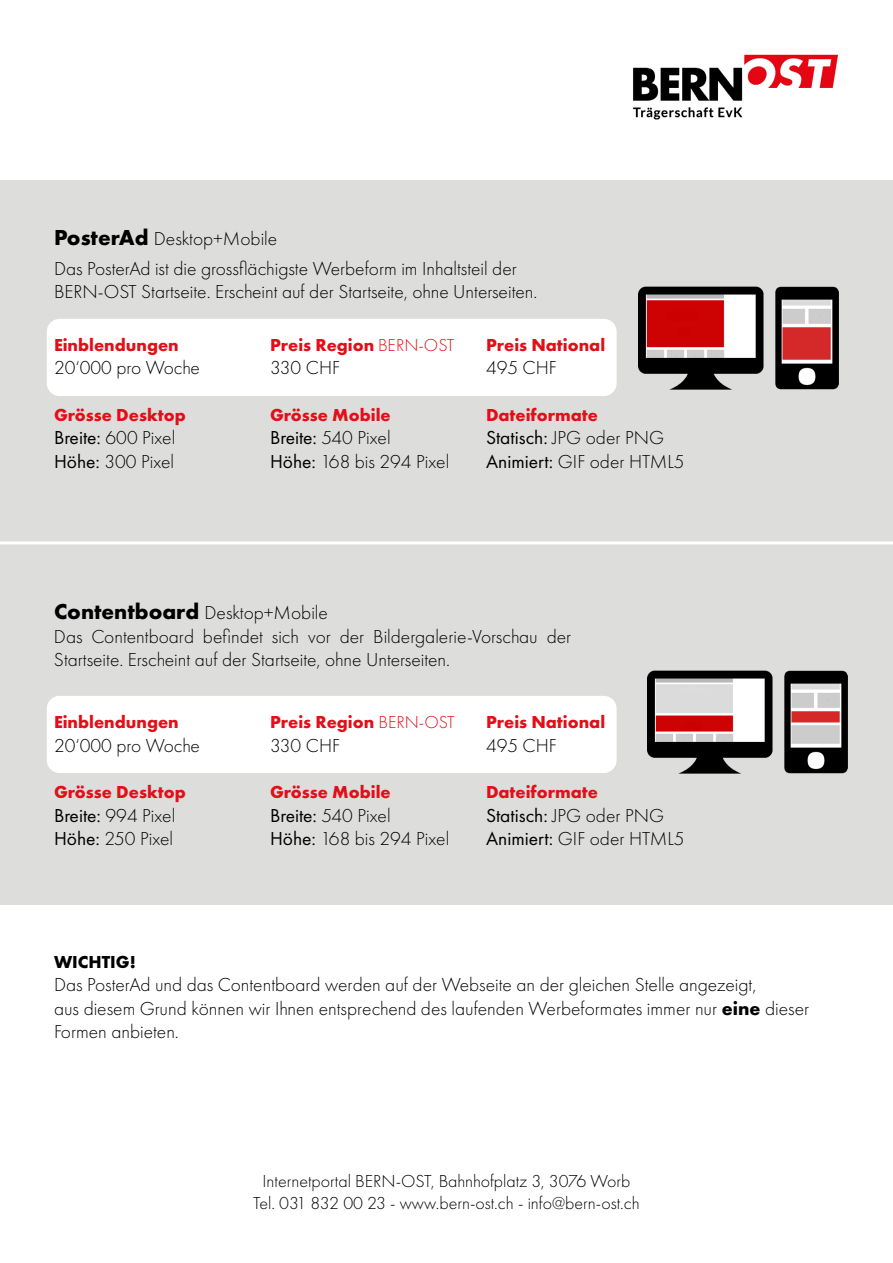
<style>
.page{position:relative;width:893px;height:1263px;background:#fff}
.page>*{position:absolute;margin:0;border:0;box-sizing:border-box;transform-origin:0 0}
.t1{font:300 19.5px/23.4px "Futura PT";color:#000}
.t2{font:700 18px "Futura PT";color:#e30f18}
.t3{font:300 18px/21.6px "Futura PT";color:#000;text-align:center}
.t4{font:700 18px "Futura PT";color:#000}
.s1{font-weight:700;font-size:22.5px}
.s2{font-weight:300}
.s3{font-weight:400}
.s4{font-weight:700}
</style>
<div class="page">
<img style="left:632px;top:54px;width:206px;height:66px">
<div style="left:0;top:180px;width:893px;height:725px;background:#dddddc"></div>
<div style="left:47px;top:696px;width:570px;height:77px;background:#fff;border-radius:13px"></div>
<div style="left:47px;top:319px;width:570px;height:77px;background:#fff;border-radius:13px"></div>
<img style="left:638px;top:287px;width:201px;height:102px">
<img style="left:647px;top:670px;width:201px;height:103px">
<hr style="left:0;top:541px;width:893px;height:3px;background:#fff">
<p class="t1" style="left:54px;top:224px;width:464px;line-height:30px"><span class="s1">PosterAd</span> Desktop+Mobile<br>Das PosterAd ist die grossflächigste Werbeform im Inhaltsteil der</p>
<p class="t1" style="left:54px;top:280px;width:485px">BERN-OST Startseite. Erscheint auf der Startseite, ohne Unterseiten.</p>
<p class="t2" style="left:54px;top:333px;width:126px">Einblendungen</p>
<p class="t2" style="left:270px;top:333px;width:186px">Preis Region <span class="s2">BERN-OST</span></p>
<p class="t2" style="left:486px;top:333px;width:121px">Preis National</p>
<p class="t1" style="left:54px;top:356px;width:148px">20‘000 pro Woche</p>
<p class="t1" style="left:270px;top:356px;width:72px">330 CHF</p>
<p class="t1" style="left:486px;top:356px;width:72px">495 CHF</p>
<p class="t2" style="left:54px;top:403px;width:133px">Grösse Desktop</p>
<p class="t2" style="left:270px;top:403px;width:122px">Grösse Mobile</p>
<p class="t2" style="left:486px;top:403px;width:113px">Dateiformate</p>
<p class="t1" style="left:54px;top:426px;width:123px"><span class="s3">Breite:</span> 600 Pixel</p>
<p class="t1" style="left:270px;top:426px;width:122px"><span class="s3">Breite:</span> 540 Pixel</p>
<p class="t1" style="left:486px;top:426px;width:180px"><span class="s3">Statisch:</span> JPG oder PNG</p>
<p class="t1" style="left:54px;top:449px;width:122px"><span class="s3">Höhe:</span> 300 Pixel</p>
<p class="t1" style="left:270px;top:449px;width:181px"><span class="s3">Höhe:</span> 168 bis 294 Pixel</p>
<p class="t1" style="left:486px;top:449px;width:200px"><span class="s3">Animiert:</span> GIF oder HTML5</p>
<p class="t1" style="left:54px;top:601px;width:519px"><span class="s1">Contentboard</span> Desktop+Mobile<br>Das Contentboard befindet sich vor der Bildergalerie-Vorschau der<br>Startseite. Erscheint auf der Startseite, ohne Unterseiten.</p>
<p class="t2" style="left:54px;top:710px;width:126px">Einblendungen</p>
<p class="t2" style="left:270px;top:710px;width:186px">Preis Region <span class="s2">BERN-OST</span></p>
<p class="t2" style="left:486px;top:710px;width:121px">Preis National</p>
<p class="t1" style="left:54px;top:733px;width:148px">20‘000 pro Woche</p>
<p class="t1" style="left:270px;top:733px;width:72px">330 CHF</p>
<p class="t1" style="left:486px;top:733px;width:72px">495 CHF</p>
<p class="t2" style="left:54px;top:781px;width:133px">Grösse Desktop</p>
<p class="t2" style="left:270px;top:781px;width:122px">Grösse Mobile</p>
<p class="t2" style="left:486px;top:781px;width:113px">Dateiformate</p>
<p class="t1" style="left:54px;top:804px;width:123px"><span class="s3">Breite:</span> 994 Pixel</p>
<p class="t1" style="left:270px;top:804px;width:122px"><span class="s3">Breite:</span> 540 Pixel</p>
<p class="t1" style="left:486px;top:804px;width:180px"><span class="s3">Statisch:</span> JPG oder PNG</p>
<p class="t1" style="left:54px;top:827px;width:121px"><span class="s3">Höhe:</span> 250 Pixel</p>
<p class="t1" style="left:270px;top:827px;width:181px"><span class="s3">Höhe:</span> 168 bis 294 Pixel</p>
<p class="t1" style="left:486px;top:827px;width:200px"><span class="s3">Animiert:</span> GIF oder HTML5</p>
<p class="t4" style="left:54px;top:950px;width:83px">WICHTIG!</p>
<p class="t1" style="left:54px;top:973px;width:757px">Das PosterAd und das Contentboard werden auf der Webseite an der gleichen Stelle angezeigt,<br>aus diesem Grund können wir Ihnen entsprechend des laufenden Werbeformates immer nur <span class="s4">eine</span> dieser<br>Formen anbieten.</p>
<p class="t3" style="left:253px;top:1171px;width:388px">Internetportal BERN-OST, Bahnhofplatz 3, 3076 Worb<br>Tel. 031 832 00 23 - www.bern-ost.ch - info@bern-ost.ch</p>
</div>
